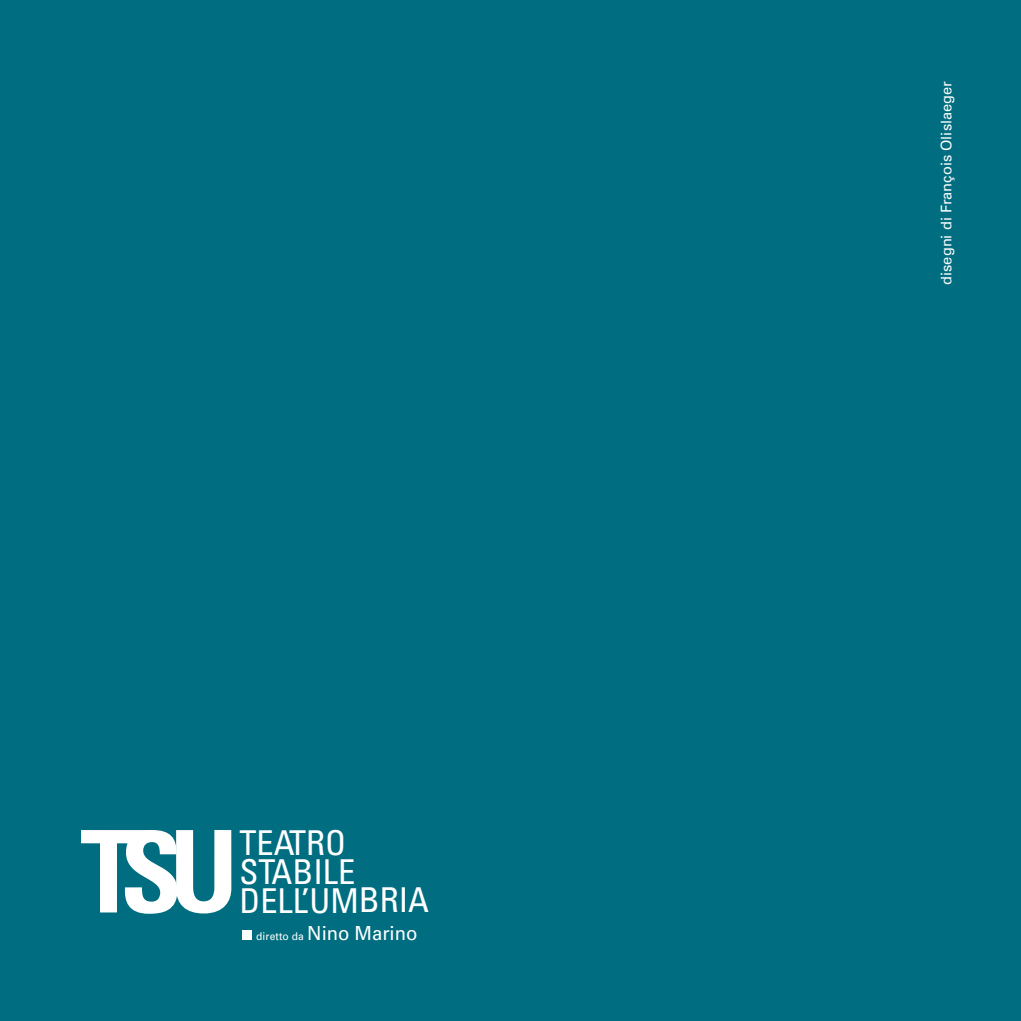
<style>
.page{position:relative;width:1021px;height:1021px;background:#fff}
.page>*{position:absolute;margin:0;border:0;box-sizing:border-box;transform-origin:0 0}
.t1{font:condensed 34.2px/28.8px "Univers";color:#fff}
.t2{font:19.35px "Univers";color:#fff;scale:.95 1}
.t3{font:14.62px "Univers LT Std";color:#fff}
.s1{font-size:10.8px}
</style>
<div class="page">
<div style="left:0;top:0;width:1020px;height:1020px;background:#006e80"></div>
<svg style="left:81px;top:830px;width:150px;height:83px"></svg>
<div style="left:242px;top:930px;width:10px;height:9px;background:#fff"></div>
<h1 class="t1" style="left:239px;top:827px;width:191px">TEATRO<br>STABILE<br>DELL’UMBRIA</h1>
<h2 class="t2" style="left:256px;top:920px;width:171px"><span class="s1">diretto da</span> Nino Marino</h2>
<p class="t3" style="left:937px;top:285px;width:205px;rotate:-90deg">disegni di François Olislaeger</p>
</div>
